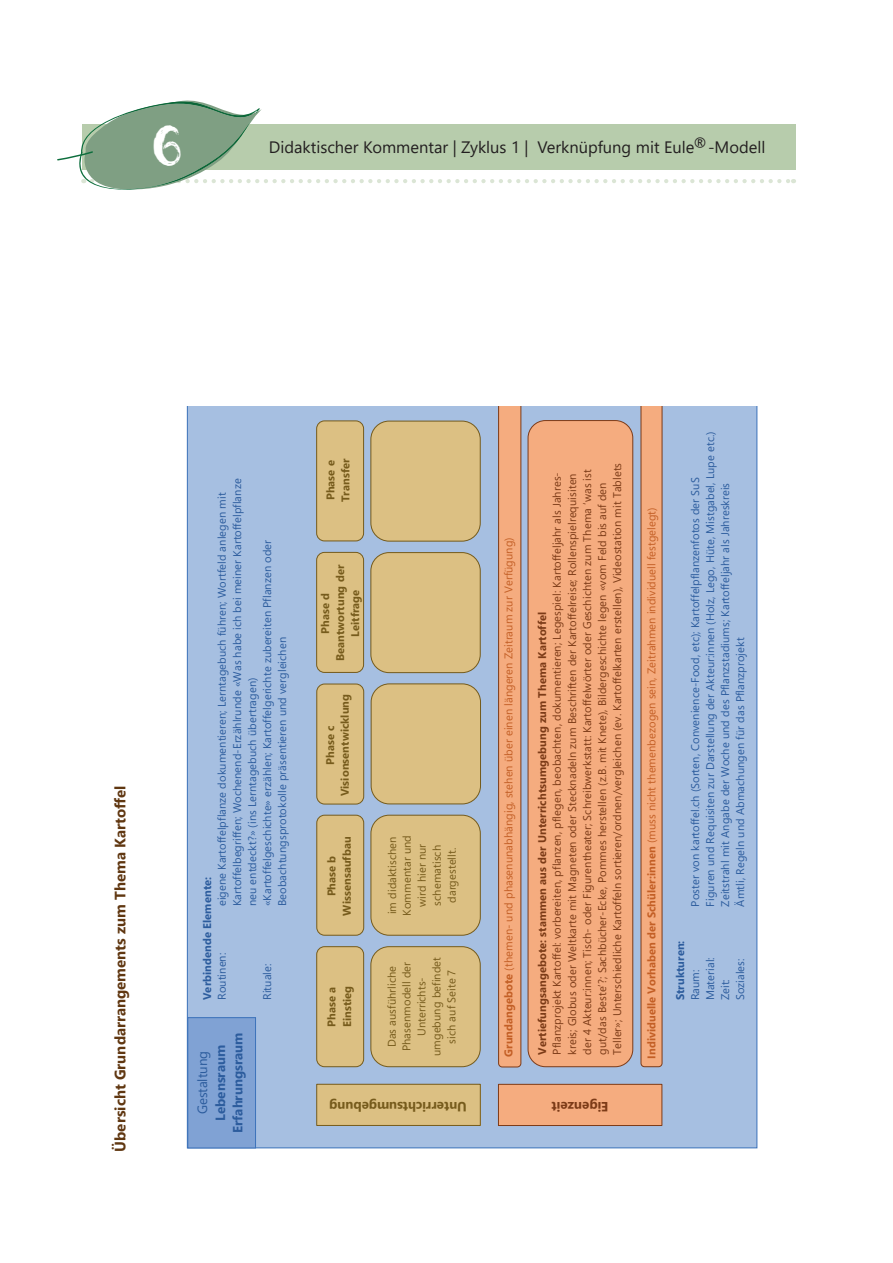
<style>
.page{position:relative;width:893px;height:1263px;background:#fff}
.page>*{position:absolute;margin:0;border:0;box-sizing:border-box;transform-origin:0 0}
.t1{font:48px "Sanstuy Brush";color:#fff}
.t2{font:18px "Segoe UI";color:#231f20}
.t3{font:16.5px "Segoe UI";color:#231f20}
.t4{font:700 15px "Segoe UI";color:#603711}
.t5{font:700 13.35px/17.5px "Segoe UI";letter-spacing:-.005em;color:#2c5c9d;text-align:center}
.t6{font:700 13.35px "Segoe UI";letter-spacing:-.005em;color:#765b1c}
.t7{font:13.35px "Segoe UI";letter-spacing:-.005em;color:#2c5c9d}
.t8{font:700 13.35px "Segoe UI";color:#7c3b17}
.t9{font:11.1px/15.1px "Segoe UI";letter-spacing:.005em;color:#2c5c9d}
.t10{font:11.1px/15px "Segoe UI";letter-spacing:.005em;color:#7c3b17}
.t11{font:11.1px "Segoe UI";letter-spacing:.005em;color:#c35f26}
.t12{font:11.1px/15px "Segoe UI";letter-spacing:.005em;color:#765b1c;text-align:center}
.t13{font:700 11.1px/15px "Segoe UI";letter-spacing:.005em;color:#765b1c;text-align:center}
.t14{font:700 11.1px "Segoe UI";letter-spacing:.005em;color:#7c3b17}
.t15{font:700 11.1px "Segoe UI";letter-spacing:.005em;color:#2c5c9d}
.s1{font-weight:700}
</style>
<div class="page">
<svg style="left:57px;top:100px;width:737px;height:90px"></svg>
<div style="left:187px;top:407px;width:570px;height:741px;background:#a6bfe1"></div>
<div style="left:371px;top:947px;width:109px;height:120px;background:#dcc083;border-radius:18px"></div>
<div style="left:370px;top:946px;width:111px;height:121px;border:1px solid #755b1c;border-radius:18px"></div>
<div style="left:188px;top:1018px;width:68px;height:130px;background:#80a2d4"></div>
<div style="left:187px;top:1017px;width:69px;height:131px;border:1px solid #3d73ba"></div>
<div style="left:317px;top:1084px;width:163px;height:41px;background:#dcc083"></div>
<div style="left:316px;top:1084px;width:165px;height:42px;border:1px solid #755b1c"></div>
<div style="left:317px;top:947px;width:47px;height:120px;background:#dcc083;border-radius:8px"></div>
<div style="left:316px;top:946px;width:48px;height:121px;border:1px solid #755b1c;border-radius:8px"></div>
<div style="left:498px;top:1084px;width:164px;height:41px;background:#f5ac7f"></div>
<div style="left:498px;top:1084px;width:164px;height:42px;border:1px solid #7d3b18"></div>
<div style="left:371px;top:815px;width:109px;height:120px;background:#dcc083;border-radius:18px"></div>
<div style="left:370px;top:815px;width:111px;height:121px;border:1px solid #755b1c;border-radius:18px"></div>
<div style="left:317px;top:815px;width:47px;height:120px;background:#dcc083;border-radius:8px"></div>
<div style="left:316px;top:815px;width:48px;height:121px;border:1px solid #755b1c;border-radius:8px"></div>
<div style="left:371px;top:684px;width:109px;height:120px;background:#dcc083;border-radius:18px"></div>
<div style="left:371px;top:683px;width:110px;height:121px;border:1px solid #755b1c;border-radius:18px"></div>
<div style="left:317px;top:684px;width:47px;height:120px;background:#dcc083;border-radius:8px"></div>
<div style="left:316px;top:683px;width:48px;height:121px;border:1px solid #755b1c;border-radius:8px"></div>
<div style="left:371px;top:553px;width:109px;height:120px;background:#dcc083;border-radius:18px"></div>
<div style="left:370px;top:552px;width:111px;height:121px;border:1px solid #755b1c;border-radius:18px"></div>
<div style="left:317px;top:552px;width:47px;height:120px;background:#dcc083;border-radius:8px"></div>
<div style="left:316px;top:552px;width:48px;height:121px;border:1px solid #755b1c;border-radius:8px"></div>
<div style="left:371px;top:421px;width:109px;height:120px;background:#dcc083;border-radius:18px"></div>
<div style="left:370px;top:421px;width:111px;height:121px;border:1px solid #755b1c;border-radius:18px"></div>
<div style="left:317px;top:421px;width:47px;height:120px;background:#dcc083;border-radius:8px"></div>
<div style="left:316px;top:420px;width:48px;height:121px;border:1px solid #755b1c;border-radius:8px"></div>
<div style="left:528px;top:421px;width:105px;height:646px;background:#f5ac7f;border-radius:17px"></div>
<div style="left:528px;top:420px;width:105px;height:647px;border:1px solid #7d3b18;border-radius:17px"></div>
<svg style="left:498px;top:407px;width:23px;height:660px;background:#eca477"></svg>
<svg style="left:640px;top:407px;width:22px;height:660px;background:#eba47a"></svg>
<h1 class="t1" style="left:154px;top:112px;width:28px">6</h1>
<h2 class="t2" style="left:692px;top:127px;width:18px">®</h2>
<h3 class="t3" style="left:269px;top:132px;width:498px">Didaktischer Kommentar | Zyklus 1 | Verknüpfung mit Eule -Modell</h3>
<h3 class="t4" style="left:106px;top:1152px;width:367px;rotate:-90deg">Übersicht Grundarrangements zum Thema Kartoffel</h3>
<p class="t9" style="left:213px;top:906px;width:429px;rotate:-90deg">eigene Kartoffelpflanze dokumentieren; Lerntagebuch führen; Wortfeld anlegen mit<br>Kartoffelbegriffen; Wochenend-Erzählrunde «Was habe ich bei meiner Kartoffelpflanze neu entdeckt?» (ins Lerntagebuch übertragen)</p>
<p class="t9" style="left:259px;top:906px;width:368px;rotate:-90deg">«Kartoffelgeschichte» erzählen; Kartoffelgerichte zubereiten Pflanzen oder<br>Beobachtungsprotokolle präsentieren und vergleichen</p>
<p class="t15" style="left:197px;top:1000px;width:125px;rotate:-90deg">Verbindende Elemente:</p>
<p class="t9" style="left:213px;top:1000px;width:49px;rotate:-90deg">Routinen:</p>
<p class="t9" style="left:259px;top:1000px;width:38px;rotate:-90deg">Rituale:</p>
<p class="t5" style="left:210px;top:1133px;width:102px;rotate:-90deg">Lebensraum<br>Erfahrungsraum</p>
<p class="t7" style="left:190px;top:1114px;width:65px;rotate:-90deg">Gestaltung</p>
<p class="t13" style="left:322px;top:502px;width:45px;text-align:left;rotate:-90deg">Phase e<br>Transfer</p>
<p class="t13" style="left:317px;top:661px;width:98px;rotate:-90deg">Phase d<br>Beantwortung der<br>Leitfrage</p>
<p class="t13" style="left:322px;top:796px;width:104px;rotate:-90deg">Phase c<br>Visionsentwicklung</p>
<p class="t13" style="left:323px;top:916px;width:81px;rotate:-90deg">Phase b<br>Wissensaufbau</p>
<p class="t13" style="left:323px;top:1027px;width:43px;line-height:15.6px;text-align:left;rotate:-90deg">Phase a<br>Einstieg</p>
<p class="t12" style="left:384px;top:916px;width:82px;rotate:-90deg">im didaktischen<br>Kommentar und wird hier nur schematisch dargestellt.</p>
<p class="t12" style="left:383px;top:1056px;width:101px;rotate:-90deg">Das ausführliche<br>Phasenmodell der<br>Unterrichts&shy;umgebung befindet sich auf Seite 7</p>
<p class="t11" style="left:498px;top:1057px;width:521px;rotate:-90deg"><span class="s1">Grundangebote</span> (themen- und phasenunabhängig, stehen über einen längeren Zeitraum zur Verfügung)</p>
<p class="t10" style="left:548px;top:1055px;width:593px;rotate:-90deg">Pflanzprojekt Kartoffel: vorbereiten, pflanzen, pflegen, beobachten, dokumentieren; Legespiel: Kartoffeljahr als Jahres&shy;kreis; Globus oder Weltkarte mit Magneten oder Stecknadeln zum Beschriften der Kartoffelreise; Rollenspielrequisiten der 4 Akteur:innen; Tisch- oder Figurentheater; Schreibwerkstatt: Kartoffelwörter oder Geschichten zum Thema ‘was ist gut/das Beste’?; Sachbücher-Ecke, Pommes herstellen (z.B. mit Knete), Bildergeschichte legen «vom Feld bis auf den Teller»; Unterschiedliche Kartoffeln sortieren/ordnen/vergleichen (ev. Kartoffelkarten erstellen), Videostation mit Tablets</p>
<p class="t14" style="left:532px;top:1055px;width:445px;rotate:-90deg">Vertiefungsangebote: stammen aus der Unterrichtsumgebung zum Thema Kartoffel</p>
<p class="t6" style="left:467px;top:1119px;width:139px;rotate:-180deg">Unterrichtsumgebung</p>
<p class="t8" style="left:609px;top:1119px;width:58px;rotate:-180deg">Eigenzeit</p>
<p class="t11" style="left:641px;top:1059px;width:553px;rotate:-90deg"><span class="s1">Individuelle Vorhaben der Schüler:innen</span> (muss nicht themenbezogen sein, Zeitrahmen individuell festgelegt)</p>
<p class="t9" style="left:702px;top:906px;width:477px;rotate:-90deg">Figuren und Requisiten zur Darstellung der Akteur:innen (Holz, Lego, Hüte, Mistgabel, Lupe etc.)</p>
<p class="t9" style="left:687px;top:906px;width:431px;rotate:-90deg">Poster von kartoffel.ch (Sorten, Convenience-Food, etc); Kartoffelpflanzenfotos der SuS</p>
<p class="t9" style="left:717px;top:906px;width:425px;rotate:-90deg">Zeitstrahl mit Angabe der Woche und des Pflanzstadiums; Kartoffeljahr als Jahreskreis</p>
<p class="t9" style="left:732px;top:907px;width:270px;rotate:-90deg">Ämtli, Regeln und Abmachungen für das Pflanzprojekt</p>
<p class="t15" style="left:670px;top:1000px;width:61px;rotate:-90deg">Strukturen:</p>
<p class="t9" style="left:702px;top:1000px;width:45px;rotate:-90deg">Material:</p>
<p class="t9" style="left:732px;top:1000px;width:43px;rotate:-90deg">Soziales:</p>
<p class="t9" style="left:687px;top:1000px;width:32px;rotate:-90deg">Raum:</p>
<p class="t9" style="left:717px;top:1000px;width:23px;rotate:-90deg">Zeit:</p>
</div>
